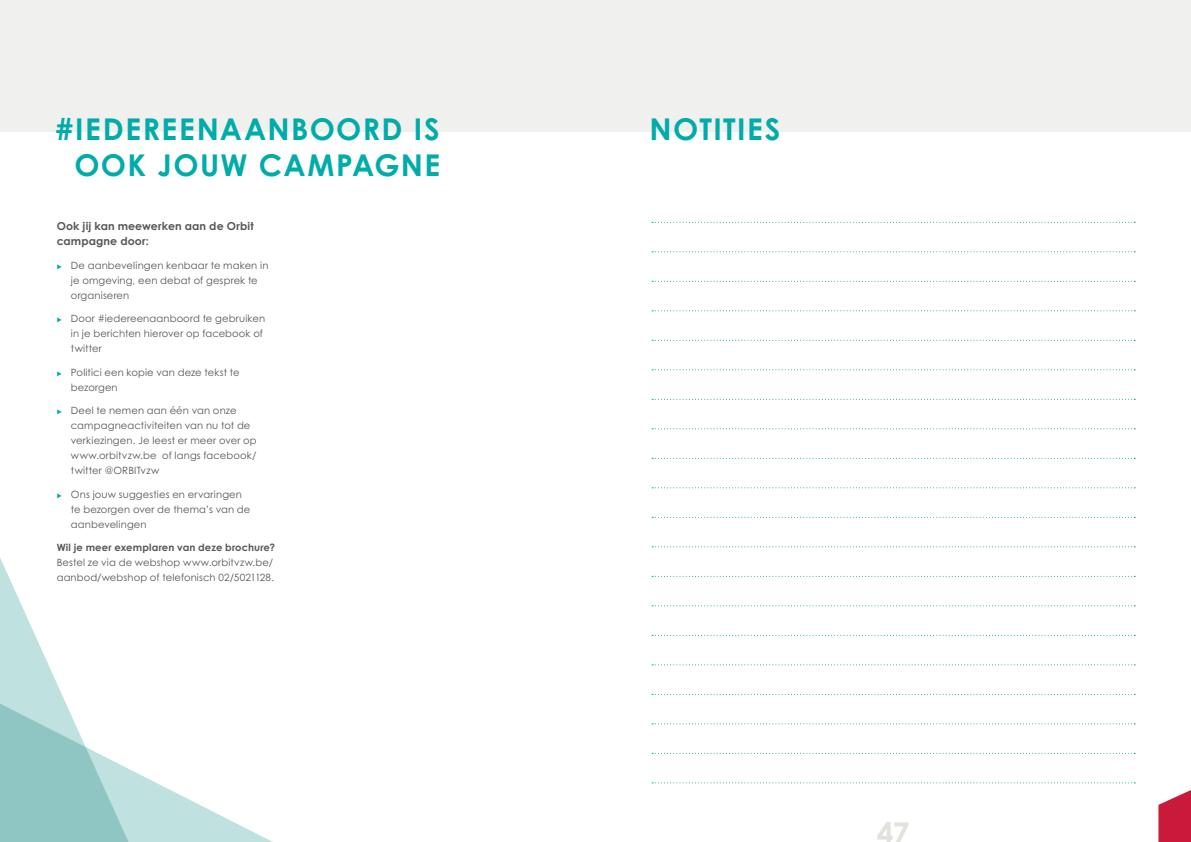
<style>
.page{position:relative;width:1191px;height:842px;background:#fff}
.page>*{position:absolute;margin:0;border:0;box-sizing:border-box;transform-origin:0 0}
.t1{font:700 30px "Century Gothic Pro";letter-spacing:.045em;color:#00aca9}
.t2{font:700 30px "Century Gothic Pro";color:#e0e2dc}
.t3{font:700 11px/15px "Century Gothic Pro";letter-spacing:.01em;color:#575756}
.t4{font:10px/15px "Century Gothic Pro";letter-spacing:.015em;color:#575756}
.t5{font:700 10px "Century Gothic Pro";letter-spacing:.01em;color:#575756}
.s1{color:#00aca9}
</style>
<div class="page">
<div style="left:0;top:0;width:595px;height:131px;background:#f0f0ee"></div>
<div style="left:595px;top:0;width:596px;height:131px;background:#f0f0ee"></div>
<svg style="left:0;top:558px;width:37px;height:80px"></svg>
<svg style="left:0;top:638px;width:273px;height:204px"></svg>
<svg style="left:652px;top:222px;width:483px;height:1px"></svg>
<svg style="left:652px;top:251px;width:483px;height:1px"></svg>
<svg style="left:652px;top:281px;width:483px;height:1px"></svg>
<svg style="left:652px;top:310px;width:483px;height:1px"></svg>
<svg style="left:652px;top:340px;width:483px;height:1px"></svg>
<svg style="left:652px;top:369px;width:483px;height:1px"></svg>
<svg style="left:652px;top:399px;width:483px;height:1px"></svg>
<svg style="left:652px;top:428px;width:483px;height:1px"></svg>
<svg style="left:652px;top:458px;width:483px;height:1px"></svg>
<svg style="left:652px;top:487px;width:483px;height:1px"></svg>
<svg style="left:652px;top:517px;width:483px;height:1px"></svg>
<svg style="left:652px;top:546px;width:483px;height:1px"></svg>
<svg style="left:652px;top:576px;width:483px;height:1px"></svg>
<svg style="left:652px;top:605px;width:483px;height:1px"></svg>
<svg style="left:652px;top:635px;width:483px;height:1px"></svg>
<svg style="left:652px;top:664px;width:483px;height:1px"></svg>
<svg style="left:652px;top:694px;width:483px;height:1px"></svg>
<svg style="left:652px;top:723px;width:483px;height:1px"></svg>
<svg style="left:652px;top:753px;width:483px;height:1px"></svg>
<svg style="left:652px;top:782px;width:483px;height:1px"></svg>
<svg style="left:1158px;top:790px;width:33px;height:52px"></svg>
<h1 class="t1" style="left:56px;top:111px;width:385px">#IEDEREENAANBOORD IS</h1>
<h1 class="t1" style="left:649px;top:111px;width:132px">NOTITIES</h1>
<h1 class="t1" style="left:74px;top:147px;width:367px">OOK JOUW CAMPAGNE</h1>
<p class="t3" style="left:57px;top:219px;width:198px">Ook jij kan meewerken aan de Orbit campagne door:</p>
<p class="t4" style="left:71px;top:258px;width:199px;text-indent:-14px"><span class="s1">◆</span> De aanbevelingen kenbaar te maken in je omgeving, een debat of gesprek te organiseren</p>
<p class="t4" style="left:71px;top:311px;width:196px;text-indent:-14px"><span class="s1">◆</span> Door #iedereenaanboord te gebruiken in je berichten hierover op facebook of twitter</p>
<p class="t4" style="left:71px;top:365px;width:170px;text-indent:-14px"><span class="s1">◆</span> Politici een kopie van deze tekst te bezorgen</p>
<p class="t4" style="left:71px;top:403px;width:187px;text-indent:-14px"><span class="s1">◆</span> Deel te nemen aan één van onze campagneactiviteiten van nu tot de verkiezingen. Je leest er meer over op www.orbitvzw.be of langs facebook/ twitter @ORBITvzw</p>
<p class="t4" style="left:71px;top:487px;width:181px;text-indent:-14px"><span class="s1">◆</span> Ons jouw suggesties en ervaringen te bezorgen over de thema’s van de aanbevelingen</p>
<p class="t5" style="left:57px;top:542px;width:220px">Wil je meer exemplaren van deze brochure?</p>
<p class="t4" style="left:57px;top:555px;width:219px">Bestel ze via de webshop www.orbitvzw.be/ aanbod/webshop of telefonisch 02/5021128.</p>
<h1 class="t2" style="left:877px;top:814px;width:34px">47</h1>
</div>
